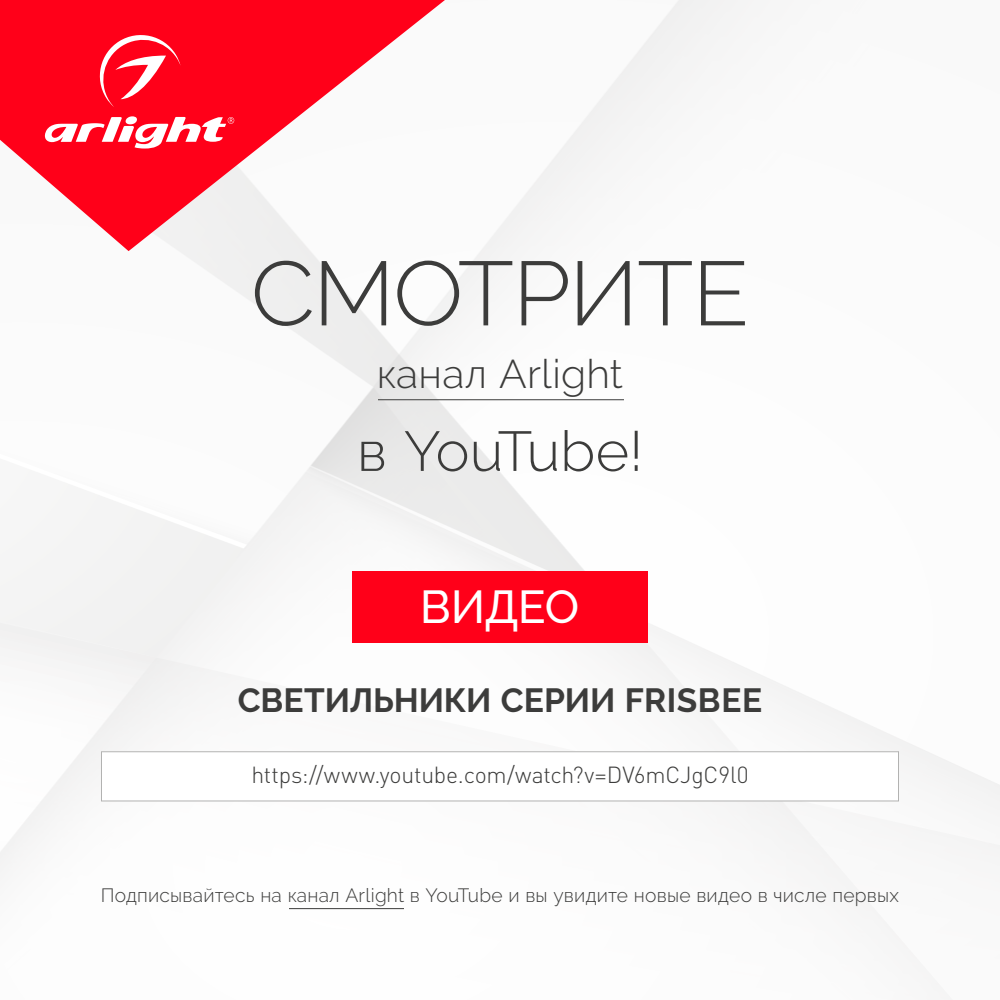
<style>
.page{position:relative;width:1000px;height:1000px;background:#fff}
.page>*{position:absolute;margin:0;border:0;box-sizing:border-box;transform-origin:0 0}
.t1{font:300 90.6px "Raleway";letter-spacing:-.015em;color:#3c3c3b}
.t2{font:300 56px "Raleway";letter-spacing:-.045em;color:#3c3c3b}
.t3{font:500 46px "Raleway";letter-spacing:-.01em;color:#fff}
.t4{font:300 40px "Raleway";letter-spacing:.005em;color:#3c3c3b}
.t5{font:700 33.4px "Raleway";color:#3c3c3b}
.t6{font:300 23px "DIN Pro";letter-spacing:-.01em;color:#3c3c3b}
.t7{font:300 19.2px "Raleway";letter-spacing:.015em;color:#3c3c3b}
</style>
<div class="page">
<img style="left:0;top:0;width:1000px;height:985px">
<svg style="left:0;top:0;width:445px;height:251px;fill:#ff0019"></svg>
<svg style="left:41px;top:116px;width:193px;height:36px"></svg>
<svg style="left:94px;top:29px;width:87px;height:78px;background:#ff2b40"></svg>
<div style="left:102px;top:752px;width:797px;height:49px;background:#fff"></div>
<div style="left:101px;top:751px;width:798px;height:50px;border:1px solid #b2b2b1"></div>
<div style="left:352px;top:571px;width:296px;height:71px;background:#ff0019"></div>
<hr style="left:378px;top:399px;width:246px;height:1px;background:#3c3c3b">
<hr style="left:289px;top:908px;width:115px;height:1px;background:#3c3c3b">
<h1 class="t1" style="left:251px;top:241px;width:500px">СМОТРИТЕ</h1>
<h3 class="t4" style="left:377px;top:350px;width:248px">канал Arlight</h3>
<h2 class="t2" style="left:357px;top:418px;width:288px">в YouTube!</h2>
<h3 class="t3" style="left:421px;top:580px;width:160px">ВИДЕО</h3>
<h3 class="t5" style="left:238px;top:682px;width:526px">СВЕТИЛЬНИКИ СЕРИИ FRISBEE</h3>
<p class="t6" style="left:251px;top:764px;width:499px">https://www.youtube.com/watch?v=DV6mCJgC9l0</p>
<p class="t7" style="left:101px;top:884px;width:800px">Подписывайтесь на канал Arlight в YouTube и вы увидите новые видео в числе первых</p>
</div>
